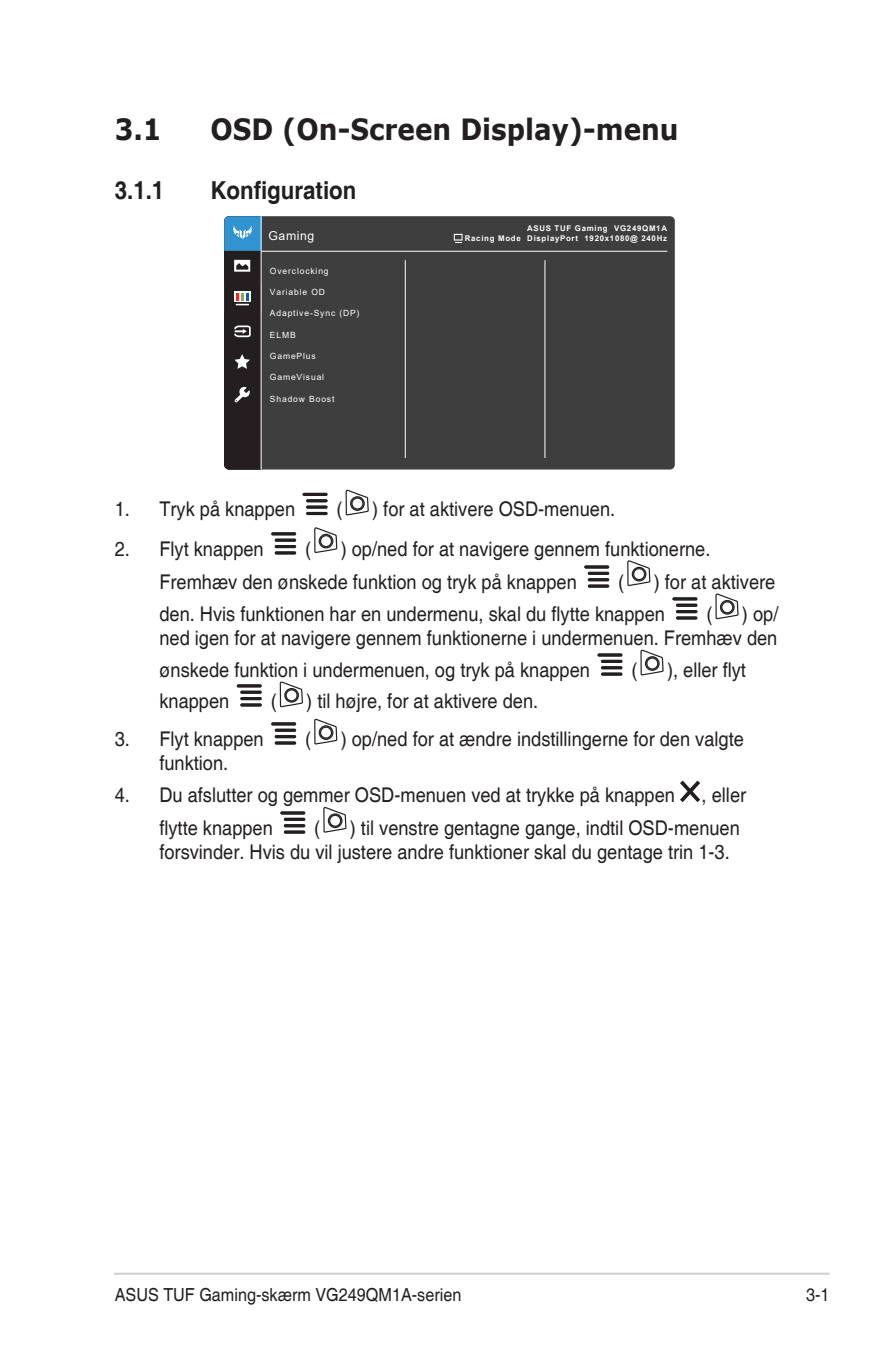
<style>
.page{position:relative;width:893px;height:1346px;background:#fff}
.page>*{position:absolute;margin:0;border:0;box-sizing:border-box;transform-origin:0 0}
.Heading_1{font:700 29.25px "Verdana";color:#231f20;scale:.9 1}
.Heading_2{font:700 24.75px "Helvetica";color:#231f20;scale:.9 1}
.t1{font:20.25px/24.3px "Helvetica";color:#231f20;scale:.9 1}
.Page_No__Right{font:18px "Helvetica";color:#231f20;scale:.9 1}
.t2{font:12.38px "Arial";letter-spacing:.05em;color:#fff}
.t3{font:8.55px "Arial";letter-spacing:.1em;color:#fff}
.t4{font:700 7.88px "Arial";letter-spacing:.09em;color:#fff}
</style>
<div class="page">
<hr style="left:114px;top:1272px;width:715px;height:3px;background:#d1d2d4">
<div style="left:262px;top:216px;width:413px;height:253px;background:#3e3e3f"></div>
<hr style="left:261px;top:251px;width:406px;height:1px;background:#fff">
<hr style="left:405px;top:260px;width:1px;height:198px;background:#fff">
<hr style="left:545px;top:260px;width:1px;height:198px;background:#fff">
<svg style="left:454px;top:234px;width:9px;height:9px"></svg>
<svg style="left:224px;top:216px;width:37px;height:253px;background:#373f48"></svg>
<hr style="left:303px;top:493px;width:25px;height:3px;background:#231f20;border-radius:2px">
<hr style="left:306px;top:499px;width:22px;height:3px;background:#231f20;border-radius:2px">
<svg style="left:306px;top:505px;width:22px;height:4px"></svg>
<hr style="left:306px;top:512px;width:22px;height:3px;background:#231f20;border-radius:2px">
<svg style="left:346px;top:490px;width:23px;height:25px"></svg>
<hr style="left:271px;top:532px;width:25px;height:3px;background:#231f20;border-radius:2px">
<hr style="left:275px;top:539px;width:21px;height:3px;background:#231f20;border-radius:2px">
<hr style="left:275px;top:545px;width:21px;height:3px;background:#231f20;border-radius:2px">
<hr style="left:275px;top:551px;width:21px;height:3px;background:#231f20;border-radius:2px">
<svg style="left:314px;top:527px;width:23px;height:26px"></svg>
<hr style="left:584px;top:565px;width:25px;height:3px;background:#231f20;border-radius:2px">
<hr style="left:588px;top:572px;width:21px;height:3px;background:#231f20;border-radius:2px">
<hr style="left:588px;top:578px;width:21px;height:3px;background:#231f20;border-radius:2px">
<svg style="left:588px;top:584px;width:21px;height:4px"></svg>
<svg style="left:627px;top:560px;width:23px;height:26px"></svg>
<hr style="left:672px;top:597px;width:25px;height:3px;background:#231f20;border-radius:2px">
<hr style="left:676px;top:604px;width:21px;height:3px;background:#231f20;border-radius:2px">
<hr style="left:676px;top:610px;width:21px;height:3px;background:#231f20;border-radius:2px">
<hr style="left:676px;top:616px;width:21px;height:3px;background:#231f20;border-radius:2px">
<svg style="left:715px;top:593px;width:24px;height:26px"></svg>
<hr style="left:597px;top:653px;width:25px;height:3px;background:#231f20;border-radius:2px">
<hr style="left:601px;top:660px;width:21px;height:3px;background:#231f20;border-radius:2px">
<hr style="left:601px;top:666px;width:21px;height:3px;background:#231f20;border-radius:2px">
<svg style="left:601px;top:672px;width:21px;height:4px"></svg>
<svg style="left:640px;top:650px;width:24px;height:25px"></svg>
<hr style="left:237px;top:684px;width:25px;height:3px;background:#231f20;border-radius:2px">
<hr style="left:240px;top:691px;width:22px;height:3px;background:#231f20;border-radius:2px">
<hr style="left:240px;top:697px;width:22px;height:3px;background:#231f20;border-radius:2px">
<hr style="left:240px;top:703px;width:22px;height:3px;background:#231f20;border-radius:2px">
<svg style="left:280px;top:681px;width:23px;height:26px"></svg>
<hr style="left:271px;top:722px;width:25px;height:3px;background:#231f20;border-radius:2px">
<hr style="left:275px;top:729px;width:21px;height:3px;background:#231f20;border-radius:2px">
<hr style="left:275px;top:735px;width:21px;height:3px;background:#231f20;border-radius:2px">
<hr style="left:275px;top:741px;width:21px;height:3px;background:#231f20;border-radius:2px">
<svg style="left:314px;top:719px;width:23px;height:25px"></svg>
<svg style="left:680px;top:781px;width:20px;height:21px"></svg>
<hr style="left:280px;top:811px;width:25px;height:3px;background:#231f20;border-radius:2px">
<hr style="left:284px;top:818px;width:21px;height:3px;background:#231f20;border-radius:2px">
<hr style="left:284px;top:824px;width:21px;height:3px;background:#231f20;border-radius:2px">
<hr style="left:284px;top:830px;width:21px;height:3px;background:#231f20;border-radius:2px">
<svg style="left:323px;top:807px;width:24px;height:26px"></svg>
<p class="Heading_1" style="left:115px;top:109px;width:54px">3.1</p>
<p class="Heading_1" style="left:210px;top:109px;width:522px">OSD (On-Screen Display)-menu</p>
<p class="Heading_2" style="left:115px;top:175px;width:57px">3.1.1</p>
<p class="Heading_2" style="left:210px;top:175px;width:164px">Konfiguration</p>
<p class="t4" style="left:527px;top:223px;width:141px">ASUS TUF Gaming VG249QM1A</p>
<p class="t2" style="left:268px;top:227px;width:48px">Gaming</p>
<p class="t4" style="left:465px;top:233px;width:204px">Racing Mode DisplayPort 1920x1080@ 240Hz</p>
<p class="t3" style="left:270px;top:265px;width:60px">Overclocking</p>
<p class="t3" style="left:270px;top:286px;width:57px">Variable OD</p>
<p class="t3" style="left:270px;top:307px;width:91px">Adaptive-Sync (DP)</p>
<p class="t3" style="left:270px;top:329px;width:27px">ELMB</p>
<p class="t3" style="left:270px;top:350px;width:47px">GamePlus</p>
<p class="t3" style="left:270px;top:371px;width:56px">GameVisual</p>
<p class="t3" style="left:270px;top:393px;width:66px">Shadow Boost</p>
<p class="t1" style="left:115px;top:498px;width:202px">1. Tryk på knappen</p>
<p class="t1" style="left:337px;top:498px;width:8px">(</p>
<p class="t1" style="left:372px;top:498px;width:272px">) for at aktivere OSD-menuen.</p>
<p class="t1" style="left:115px;top:537px;width:167px">2. Flyt knappen</p>
<p class="t1" style="left:305px;top:537px;width:8px">(</p>
<p class="t1" style="left:159px;top:533px;width:614px;line-height:33.1px;text-indent:181px">) op/ned for at navigere gennem funktionerne.<br>Fremhæv den ønskede funktion og tryk på knappen</p>
<p class="t1" style="left:159px;top:567px;width:686px;line-height:31.9px;text-indent:494px">) for at aktivere den. Hvis funktionen har en undermenu, skal du flytte knappen</p>
<p class="t1" style="left:618px;top:570px;width:8px">(</p>
<p class="t1" style="left:159px;top:602px;width:689px;text-align:right">) op/<br>ned igen for at navigere gennem funktionerne i undermenuen. Fremhæv den</p>
<p class="t1" style="left:159px;top:658px;width:480px">ønskede funktion i undermenuen, og tryk på knappen</p>
<p class="t1" style="left:631px;top:658px;width:8px">(</p>
<p class="t1" style="left:667px;top:658px;width:89px">), eller flyt</p>
<p class="t1" style="left:159px;top:689px;width:79px">knappen</p>
<p class="t1" style="left:271px;top:689px;width:8px">(</p>
<p class="t1" style="left:306px;top:689px;width:259px">) til højre, for at aktivere den.</p>
<p class="t1" style="left:115px;top:727px;width:167px">3. Flyt knappen</p>
<p class="t1" style="left:305px;top:727px;width:8px">(</p>
<p class="t1" style="left:341px;top:727px;width:449px">) op/ned for at ændre indstillingerne for den valgte</p>
<p class="t1" style="left:159px;top:752px;width:78px">funktion.</p>
<p class="t1" style="left:115px;top:784px;width:624px">4. Du afslutter og gemmer OSD-menuen ved at trykke på knappen</p>
<p class="t1" style="left:702px;top:784px;width:51px">, eller</p>
<p class="t1" style="left:159px;top:816px;width:128px">flytte knappen</p>
<p class="t1" style="left:314px;top:816px;width:8px">(</p>
<p class="t1" style="left:706px;top:602px;width:8px">(</p>
<p class="t1" style="left:159px;top:816px;width:646px;text-indent:190px">) til venstre gentagne gange, indtil OSD-menuen forsvinder. Hvis du vil justere andre funktioner skal du gentage trin 1-3.</p>
<p class="Page_No__Right" style="left:115px;top:1284px;width:387px">ASUS TUF Gaming-skærm VG249QM1A-serien</p>
<p class="Page_No__Right" style="left:806px;top:1284px;width:28px">3-1</p>
</div>
